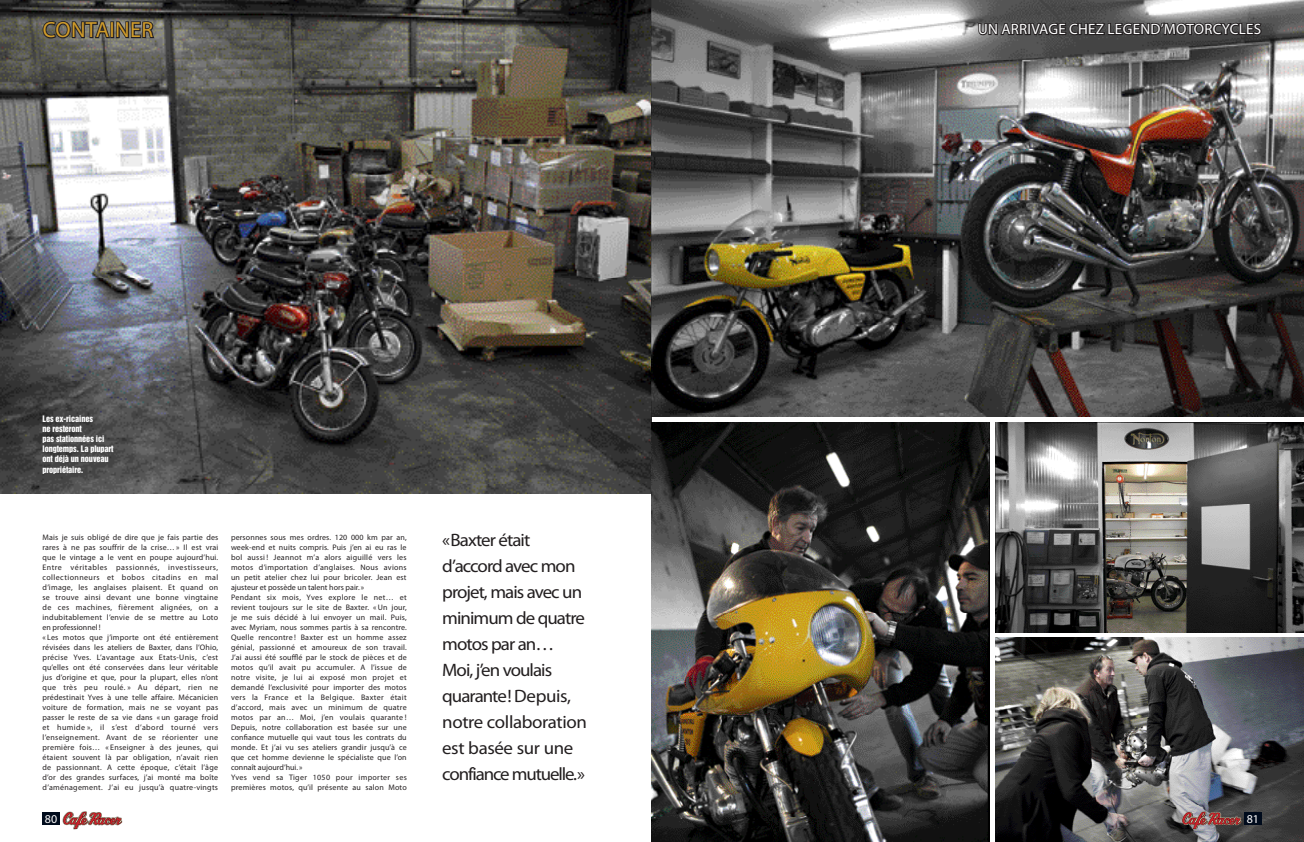
<style>
.page{position:relative;width:1304px;height:842px;background:#fff}
.page>*{position:absolute;margin:0;border:0;box-sizing:border-box;transform-origin:0 0}
.rubrique_OUVERTURE{font:22px "Myriad Pro";letter-spacing:.02em;color:#cf9b2a}
.RELANCE{font:18px/26px "Myriad Pro";letter-spacing:-.05em;color:#231f20;scale:1.05 1}
.rubrique_MAIGRE{font:15px "Myriad Pro";letter-spacing:.02em;color:#fff}
.t1{font:12px "Myriad Pro";color:#fff}
.LEGENDE_blanche{font:8.2px/10.2px "Helvetica Inserat LT";letter-spacing:-.01em;color:#fff}
.TEXTE{font:8px/10px "Myriad Pro";letter-spacing:.02em;color:#231f20;text-align:justify}
</style>
<div class="page">
<img style="left:0;top:0;width:652px;height:493px">
<img style="left:652px;top:0;width:652px;height:417px">
<img style="left:652px;top:422px;width:337px;height:420px">
<img style="left:995px;top:422px;width:309px;height:210px">
<img style="left:995px;top:638px;width:309px;height:204px">
<img style="left:1182px;top:811px;width:52px;height:18px">
<div style="left:1244px;top:812px;width:17px;height:13px;background:#000b1c"></div>
<img style="left:62px;top:811px;width:52px;height:18px">
<div style="left:43px;top:812px;width:17px;height:13px;background:#000b1c"></div>
<svg style="left:977px;top:8px;width:286px;height:42px;background:#525151"></svg>
<svg style="left:42px;top:8px;width:114px;height:32px;background:#464440"></svg>
<p class="rubrique_OUVERTURE" style="left:43px;top:16px;width:112px">CONTAINER</p>
<p class="rubrique_MAIGRE" style="left:978px;top:20px;width:285px">UN ARRIVAGE CHEZ LEGEND’MOTORCYCLES</p>
<p class="LEGENDE_blanche" style="left:43px;top:413px;width:73px">Les ex-ricaines<br>ne resteront<br>pas stationnées ici longtemps. La plupart ont déjà un nouveau propriétaire.</p>
<p class="TEXTE" style="left:43px;top:532px;width:177px">Mais je suis obligé de dire que je fais partie des rares à ne pas souffrir de la crise…» Il est vrai que le vintage a le vent en poupe aujourd’hui.<br>Entre véritables passionnés, investisseurs, collectionneurs et bobos citadins en mal d’image, les anglaises plaisent. Et quand on se trouve ainsi devant une bonne vingtaine de ces machines, fièrement alignées, on a indubitablement l’envie de se mettre au Loto en professionnel !</p>
<p class="TEXTE" style="left:43px;top:632px;width:177px">« Les motos que j’importe ont été entièrement révisées dans les ateliers de Baxter, dans l’Ohio, précise Yves. L’avantage aux Etats-Unis, c’est qu’elles ont été conservées dans leur véritable jus d’origine et que, pour la plupart, elles n’ont que très peu roulé. » Au départ, rien ne prédestinait Yves à une telle affaire. Mécanicien voiture de formation, mais ne se voyant pas passer le reste de sa vie dans « un garage froid et humide », il s’est d’abord tourné vers l’enseignement. Avant de se réorienter une première fois… « Enseigner à des jeunes, qui étaient souvent là par obligation, n’avait rien de passionnant. A cette époque, c’était l’âge d’or des grandes surfaces, j’ai monté ma boîte d’aménagement. J’ai eu jusqu’à quatre-vingts</p>
<p class="t1" style="left:45px;top:811px;width:14px">80</p>
<p class="TEXTE" style="left:231px;top:532px;width:177px">personnes sous mes ordres. 120 000 km par an, week-end et nuits compris. Puis j’en ai eu ras le bol aussi ! Jeannot m’a alors aiguillé vers les motos d’importation d’anglaises. Nous avions un petit atelier chez lui pour bricoler. Jean est ajusteur et possède un talent hors pair. »</p>
<p class="TEXTE" style="left:231px;top:592px;width:177px">Pendant six mois, Yves explore le net… et revient toujours sur le site de Baxter. « Un jour, je me suis décidé à lui envoyer un mail. Puis, avec Myriam, nous sommes partis à sa rencontre.<br>Quelle rencontre ! Baxter est un homme assez génial, passionné et amoureux de son travail.<br>J’ai aussi été soufflé par le stock de pièces et de motos qu’il avait pu accumuler. A l’issue de notre visite, je lui ai exposé mon projet et demandé l’exclusivité pour importer des motos vers la France et la Belgique. Baxter était d’accord, mais avec un minimum de quatre motos par an… Moi, j’en voulais quarante !<br>Depuis, notre collaboration est basée sur une confiance mutuelle qui vaut tous les contrats du monde. Et j’ai vu ses ateliers grandir jusqu’à ce que cet homme devienne le spécialiste que l’on connaît aujourd’hui. »</p>
<p class="TEXTE" style="left:231px;top:772px;width:177px">Yves vend sa Tiger 1050 pour importer ses premières motos, qu’il présente au salon Moto</p>
<p class="RELANCE" style="left:442px;top:526px;width:139px">«Baxter était d’accord avec mon projet, mais avec un minimum de quatre motos par an…<br>Moi, j’en voulais quarante! Depuis, notre collaboration est basée sur une confiance mutuelle.»</p>
<p class="t1" style="left:1247px;top:811px;width:14px">81</p>
</div>
